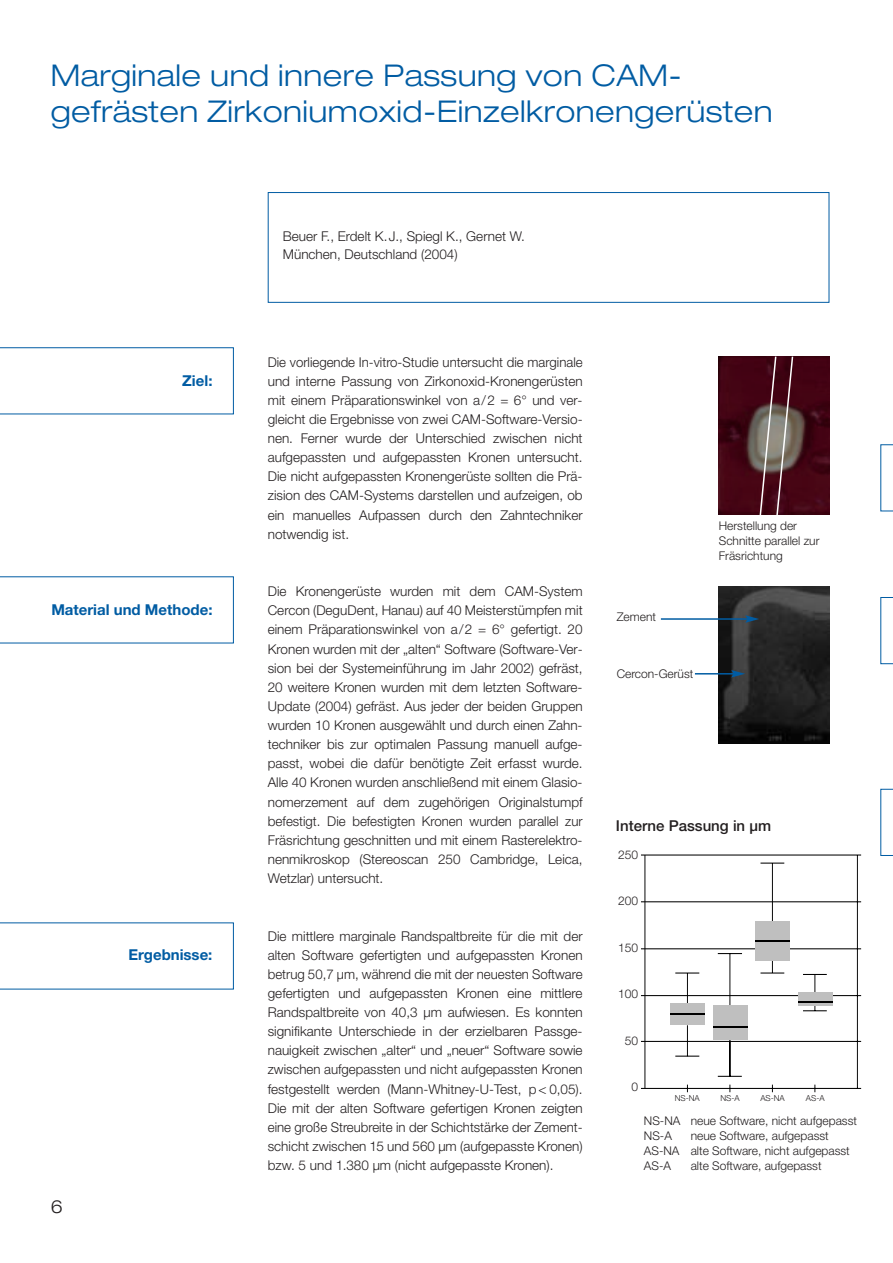
<style>
.page{position:relative;width:893px;height:1263px;background:#fff}
.page>*{position:absolute;margin:0;border:0;box-sizing:border-box;transform-origin:0 0}
.t1{font:300 expanded 30px/36px "Helvetica Neue";letter-spacing:.015em;color:#015ca3}
.t2{font:300 expanded 18px "Helvetica Neue";color:#231f20}
.t3{font:700 15px "Helvetica Neue";color:#015ca3}
.t4{font:500 15px "Helvetica Neue";color:#231f20}
.t5{font:300 13.5px/19.2px "Helvetica Neue LT Pro";color:#231f20;text-align:justify}
.t6{font:300 12px/15px "Helvetica Neue LT Pro";color:#231f20}
.t7{font:300 8.25px "Helvetica Neue LT Pro";color:#231f20}
</style>
<div class="page">
<svg style="left:0;top:347px;width:234px;height:67px"></svg>
<div style="left:268px;top:192px;width:561px;height:111px;border:1px solid #015ca3"></div>
<svg style="left:0;top:444px;width:892px;height:200px"></svg>
<img style="left:718px;top:357px;width:111px;height:157px">
<img style="left:718px;top:586px;width:111px;height:158px">
<svg style="left:758px;top:356px;width:36px;height:161px;background:#6a464b"></svg>
<hr style="left:661px;top:618px;width:87px;height:2px;background:#015ca3">
<svg style="left:745px;top:615px;width:14px;height:8px"></svg>
<hr style="left:695px;top:673px;width:38px;height:2px;background:#015ca3">
<svg style="left:731px;top:670px;width:14px;height:8px"></svg>
<hr style="left:644px;top:855px;width:1px;height:233px;background:#000">
<svg style="left:675px;top:1056px;width:24px;height:1px"></svg>
<hr style="left:687px;top:1025px;width:1px;height:31px;background:#000">
<svg style="left:675px;top:973px;width:24px;height:1px"></svg>
<hr style="left:687px;top:973px;width:1px;height:31px;background:#000">
<svg style="left:803px;top:1005px;width:23px;height:7px"></svg>
<svg style="left:803px;top:974px;width:23px;height:18px"></svg>
<svg style="left:760px;top:960px;width:24px;height:14px"></svg>
<svg style="left:760px;top:863px;width:24px;height:1px"></svg>
<hr style="left:772px;top:863px;width:1px;height:58px;background:#000">
<svg style="left:717px;top:1076px;width:24px;height:1px"></svg>
<svg style="left:717px;top:953px;width:25px;height:1px"></svg>
<hr style="left:729px;top:953px;width:1px;height:52px;background:#000">
<hr style="left:729px;top:1040px;width:1px;height:37px;background:#000">
<div style="left:670px;top:1004px;width:34px;height:21px;background:#bfbfbf"></div>
<hr style="left:670px;top:1014px;width:34px;height:1px;background:#000">
<hr style="left:641px;top:855px;width:220px;height:1px;background:#000">
<hr style="left:641px;top:902px;width:220px;height:1px;background:#000">
<hr style="left:641px;top:949px;width:220px;height:1px;background:#000">
<hr style="left:641px;top:995px;width:220px;height:1px;background:#000">
<hr style="left:641px;top:1041px;width:220px;height:1px;background:#000">
<hr style="left:641px;top:1088px;width:220px;height:1px;background:#000">
<hr style="left:857px;top:855px;width:1px;height:233px;background:#000">
<div style="left:797px;top:992px;width:35px;height:13px;background:#bfbfbf"></div>
<hr style="left:797px;top:1001px;width:35px;height:1px;background:#000">
<div style="left:755px;top:921px;width:34px;height:39px;background:#bfbfbf"></div>
<hr style="left:755px;top:941px;width:34px;height:1px;background:#000">
<div style="left:712px;top:1005px;width:35px;height:35px;background:#bfbfbf"></div>
<hr style="left:712px;top:1026px;width:35px;height:1px;background:#000">
<svg style="left:880px;top:789px;width:12px;height:67px"></svg>
<h1 class="t1" style="left:51px;top:60px;width:723px">Marginale und innere Passung von CAM&shy;gefrästen Zirkoniumoxid-Einzelkronengerüsten</h1>
<p class="t3" style="left:182px;top:375px;width:32px">Ziel:</p>
<p class="t3" style="left:51px;top:605px;width:163px">Material und Methode:</p>
<p class="t3" style="left:128px;top:949px;width:86px">Ergebnisse:</p>
<h2 class="t2" style="left:51px;top:1200px;width:14px">6</h2>
<p class="t5" style="left:283px;top:229px;width:243px;line-height:18px">Beuer F., Erdelt K.J., Spiegl K., Gernet W.<br>München, Deutschland (2004)</p>
<p class="t5" style="left:268px;top:353px;width:316px">Die vorliegende In-vitro-Studie untersucht die marginale und interne Passung von Zirkonoxid-Kronengerüsten mit einem Präparationswinkel von a/2 = 6° und ver&shy;gleicht die Ergebnisse von zwei CAM-Software-Versio&shy;nen. Ferner wurde der Unterschied zwischen nicht aufgepassten und aufgepassten Kronen untersucht.<br>Die nicht aufgepassten Kronengerüste sollten die Prä&shy;zision des CAM-Systems darstellen und aufzeigen, ob ein manuelles Aufpassen durch den Zahntechniker notwendig ist.</p>
<p class="t5" style="left:268px;top:583px;width:316px">Die Kronengerüste wurden mit dem CAM-System Cercon (DeguDent, Hanau) auf 40 Meisterstümpfen mit einem Präparationswinkel von a/2 = 6° gefertigt. 20<br>Kronen wurden mit der „alten“ Software (Software-Ver&shy;sion bei der Systemeinführung im Jahr 2002) gefräst, 20 weitere Kronen wurden mit dem letzten Software-Update (2004) gefräst. Aus jeder der beiden Gruppen wurden 10 Kronen ausgewählt und durch einen Zahn&shy;techniker bis zur optimalen Passung manuell aufge&shy;passt, wobei die dafür benötigte Zeit erfasst wurde.<br>Alle 40 Kronen wurden anschließend mit einem Glasio&shy;nomerzement auf dem zugehörigen Originalstumpf befestigt. Die befestigten Kronen wurden parallel zur Fräsrichtung geschnitten und mit einem Rasterelektro&shy;nenmikroskop (Stereoscan 250 Cambridge, Leica, Wetzlar) untersucht.</p>
<p class="t5" style="left:268px;top:927px;width:316px">Die mittlere marginale Randspaltbreite für die mit der alten Software gefertigten und aufgepassten Kronen betrug 50,7 µm, während die mit der neuesten Software gefertigten und aufgepassten Kronen eine mittlere Randspaltbreite von 40,3 µm aufwiesen. Es konnten signifikante Unterschiede in der erzielbaren Passge&shy;nauigkeit zwischen „alter“ und „neuer“ Software sowie zwischen aufgepassten und nicht aufgepassten Kronen festgestellt werden (Mann-Whitney-U-Test, p &lt; 0,05).<br>Die mit der alten Software gefertigen Kronen zeigten eine große Streubreite in der Schichtstärke der Zement&shy;schicht zwischen 15 und 560 µm (aufgepasste Kronen) bzw. 5 und 1.380 µm (nicht aufgepasste Kronen).</p>
<p class="t6" style="left:616px;top:611px;width:41px">Zement</p>
<p class="t6" style="left:616px;top:667px;width:78px">Cercon-Gerüst</p>
<p class="t6" style="left:718px;top:520px;width:102px">Herstellung der<br>Schnitte parallel zur<br>Fräsrichtung</p>
<p class="t4" style="left:616px;top:820px;width:157px">Interne Passung in µm</p>
<p class="t6" style="left:618px;top:848px;width:22px">250</p>
<p class="t6" style="left:618px;top:894px;width:22px">200</p>
<p class="t6" style="left:618px;top:941px;width:22px">150</p>
<p class="t6" style="left:618px;top:987px;width:22px">100</p>
<p class="t6" style="left:624px;top:1034px;width:15px">50</p>
<p class="t6" style="left:631px;top:1080px;width:8px">0</p>
<p class="t7" style="left:674px;top:1095px;width:27px">NS-NA</p>
<p class="t7" style="left:720px;top:1095px;width:21px">NS-A</p>
<p class="t7" style="left:760px;top:1095px;width:26px">AS-NA</p>
<p class="t7" style="left:806px;top:1095px;width:20px">AS-A</p>
<p class="t6" style="left:644px;top:1114px;width:214px">NS-NA neue Software, nicht aufgepasst<br>NS-A</p>
<p class="t6" style="left:644px;top:1129px;width:207px;text-indent:47px">neue Software, aufgepasst<br>AS-NA alte Software, nicht aufgepasst<br>AS-A</p>
<p class="t6" style="left:690px;top:1159px;width:132px">alte Software, aufgepasst</p>
</div>
